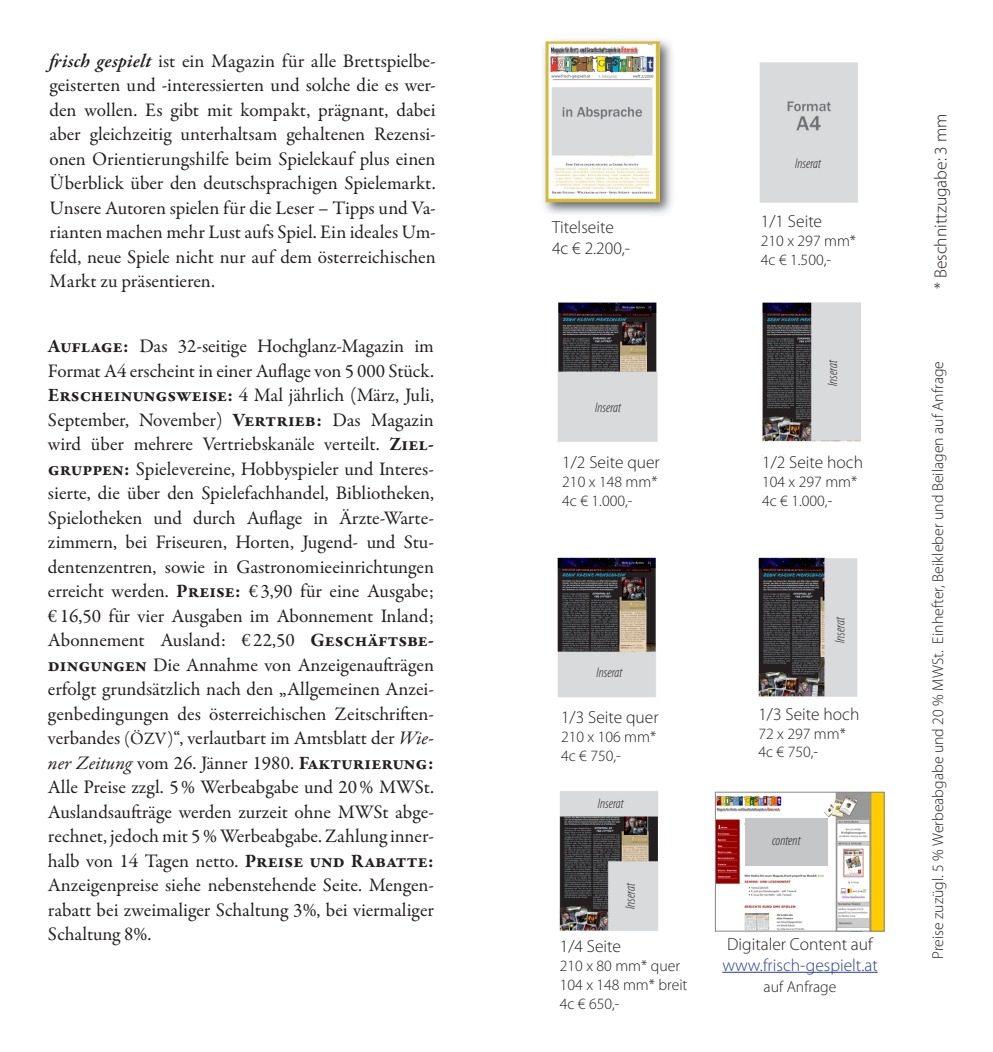
<style>
.page{position:relative;width:993px;height:1052px;background:#fff}
.page>*{position:absolute;margin:0;border:0;box-sizing:border-box;transform-origin:0 0}
.Text_Garamond{font:19.25px/24.5px "Garamond Premr Pro";letter-spacing:-.005em;color:#231f20;text-align:justify}
.t1{font:300 17.5px "Myriad Pro";color:#231f20}
.t2{font:300 17.5px "Myriad Pro";color:#253f8e}
.t3{font:300 15.75px "Myriad Pro";color:#231f20}
.t4{font:italic 300 condensed 14px "Myriad Pro";color:#231f20}
.s1{font-weight:600;font-style:italic}
.s2{font-weight:700}
.s3{font-size:17.5px}
.s4{font-style:italic}
</style>
<div class="page">
<img style="left:543px;top:39px;width:342px;height:934px">
<div style="left:742px;top:784px;width:137px;height:154px;background:#fff"></div>
<img style="left:716px;top:793px;width:166px;height:136px">
<div style="left:714px;top:791px;width:170px;height:140px;border:1px solid #848689"></div>
<div style="left:744px;top:818px;width:83px;height:48px;background:#c5c6c8"></div>
<hr style="left:722px;top:972px;width:155px;height:1px;background:#253f8e">
<p class="Text_Garamond" style="left:50px;top:49px;width:387px"><span class="s1">frisch gespielt</span> ist ein Magazin für alle Brettspielbe&shy;geisterten und -interessierten und solche die es wer&shy;den wollen. Es gibt mit kompakt, prägnant, dabei aber gleichzeitig unterhaltsam gehaltenen Rezensi&shy;onen Orientierungshilfe beim Spielekauf plus einen Überblick über den deutschsprachigen Spielemarkt.<br>Unsere Autoren spielen für die Leser – Tipps und Va&shy;rianten machen mehr Lust aufs Spiel. Ein ideales Um&shy;feld, neue Spiele nicht nur auf dem österreichischen Markt zu präsentieren.</p>
<p class="Text_Garamond" style="left:48px;top:334px;width:387px"><span class="s2">Auflage:</span> Das 32-seitige Hochglanz-Magazin im Format A4 erscheint in einer Auflage von 5 000 Stück.<br><span class="s2">Erscheinungsweise:</span> 4 Mal jährlich (März, Juli, September, November) <span class="s2">Vertrieb:</span> Das Magazin wird über mehrere Vertriebskanäle verteilt. <span class="s2">Ziel&shy;gruppen:</span> Spielevereine, Hobbyspieler und Interes&shy;sierte, die über den Spielefachhandel, Bibliotheken, Spielotheken und durch Auflage in Ärzte-Warte&shy;zimmern, bei Friseuren, Horten, Jugend- und Stu&shy;dentenzentren, sowie in Gastronomieeinrichtungen erreicht werden. <span class="s2">Preise:</span> € 3,90 für eine Ausgabe; € 16,50 für vier Ausgaben im Abonnement Inland; Abonnement Ausland: € 22,50 <span class="s2">Geschäftsbe&shy;dingungen</span> Die Annahme von Anzeigenaufträgen erfolgt grundsätzlich nach den „Allgemeinen Anzei&shy;genbedingungen des österreichischen Zeitschriften&shy;verbandes <span class="s3">(ÖZV)</span>“, verlautbart im Amtsblatt der <span class="s4">Wie&shy;ner Zeitung</span> vom 26. Jänner 1980. <span class="s2">Fakturierung:<br></span>Alle Preise zzgl. 5% Werbeabgabe und 20% MWSt.<br>Auslandsaufträge werden zurzeit ohne MWSt abge&shy;rechnet, jedoch mit 5% Werbeabgabe. Zahlung inner&shy;halb von 14 Tagen netto. <span class="s2">Preise und Rabatte:<br></span>Anzeigenpreise siehe nebenstehende Seite. Mengen&shy;rabatt bei zweimaliger Schaltung 3%, bei viermaliger Schaltung 8%.</p>
<p class="t1" style="left:552px;top:217px;width:63px">Titelseite</p>
<p class="t1" style="left:552px;top:238px;width:80px">4c € 2.200,-</p>
<p class="t4" style="left:595px;top:399px;width:27px">Inserat</p>
<p class="t1" style="left:562px;top:451px;width:99px">1/2 Seite quer</p>
<p class="t3" style="left:562px;top:472px;width:97px">210 x 148 mm*</p>
<p class="t3" style="left:562px;top:491px;width:72px">4c € 1.000,-</p>
<p class="t4" style="left:794px;top:155px;width:27px">Inserat</p>
<p class="t1" style="left:760px;top:211px;width:63px">1/1 Seite</p>
<p class="t3" style="left:760px;top:231px;width:97px">210 x 297 mm*</p>
<p class="t3" style="left:760px;top:250px;width:72px">4c € 1.500,-</p>
<p class="t4" style="left:824px;top:386px;width:28px;rotate:-90deg">Inserat</p>
<p class="t1" style="left:761px;top:451px;width:102px">1/2 Seite hoch</p>
<p class="t3" style="left:761px;top:472px;width:97px">104 x 297 mm*</p>
<p class="t3" style="left:761px;top:491px;width:72px">4c € 1.000,-</p>
<p class="t4" style="left:596px;top:664px;width:27px">Inserat</p>
<p class="t1" style="left:561px;top:707px;width:99px">1/3 Seite quer</p>
<p class="t3" style="left:561px;top:727px;width:97px">210 x 106 mm*</p>
<p class="t3" style="left:561px;top:746px;width:61px">4c € 750,-</p>
<p class="t4" style="left:597px;top:795px;width:27px">Inserat</p>
<p class="t4" style="left:621px;top:909px;width:28px;rotate:-90deg">Inserat</p>
<p class="t1" style="left:559px;top:935px;width:63px">1/4 Seite</p>
<p class="t3" style="left:559px;top:956px;width:122px">210 x 80 mm* quer</p>
<p class="t3" style="left:559px;top:975px;width:129px">104 x 148 mm* breit</p>
<p class="t3" style="left:559px;top:994px;width:61px">4c € 650,-</p>
<p class="t4" style="left:831px;top:643px;width:28px;rotate:-90deg">Inserat</p>
<p class="t1" style="left:758px;top:703px;width:102px">1/3 Seite hoch</p>
<p class="t3" style="left:758px;top:724px;width:89px">72 x 297 mm*</p>
<p class="t3" style="left:758px;top:742px;width:61px">4c € 750,-</p>
<p class="t4" style="left:771px;top:832px;width:30px">content</p>
<p class="t1" style="left:727px;top:933px;width:147px">Digitaler Content auf</p>
<p class="t2" style="left:722px;top:954px;width:157px">www.frisch-gespielt.at</p>
<p class="t3" style="left:763px;top:976px;width:74px">auf Anfrage</p>
<p class="t1" style="left:929px;top:289px;width:177px;rotate:-90deg">* Beschnittzugabe: 3 mm</p>
<p class="t3" style="left:927px;top:959px;width:599px;rotate:-90deg">Preise zuzügl. 5 % Werbeabgabe und 20 % MWSt. Einhefter, Beikleber und Beilagen auf Anfrage</p>
</div>
